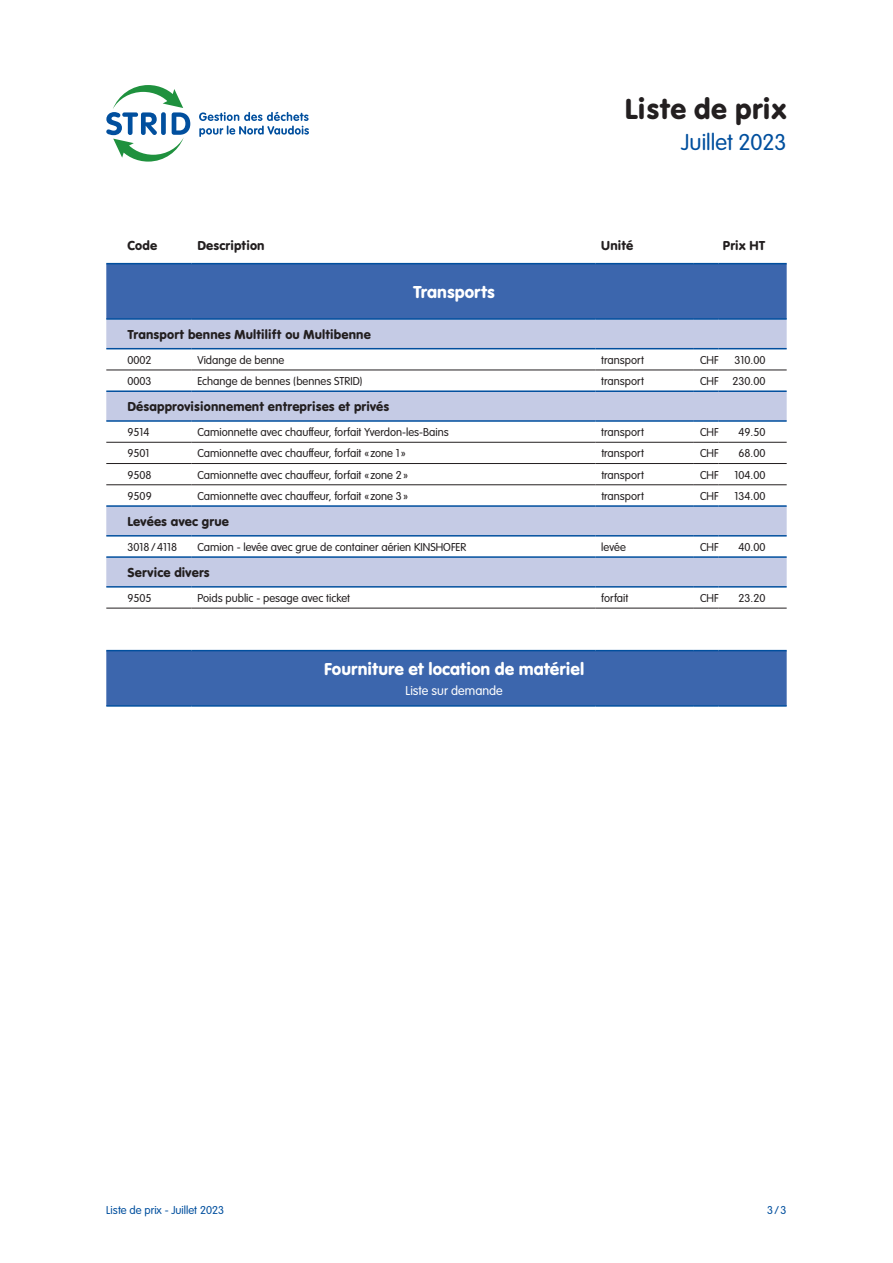
<style>
.page{position:relative;width:893px;height:1263px;background:#fff}
.page>*{position:absolute;margin:0;border:0;box-sizing:border-box;transform-origin:0 0}
.t1{font:30px "VAG Rundschrift D";letter-spacing:.01em;color:#231f20}
.t2{font:300 24px "VAG Rundschrift D";color:#014f9e}
.t3{font:18px "VAG Rundschrift D";color:#fff}
.t4{font:13.5px "VAG Rundschrift D";letter-spacing:.01em;color:#231f20}
.t5{font:300 13.5px "VAG Rundschrift D";color:#fff}
.t6{font:300 12px "VAG Rundschrift D";color:#231f20}
.t7{font:300 12px "VAG Rundschrift D";color:#014f9e}
</style>
<div class="page">
<svg style="left:199px;top:112px;width:110px;height:25px"></svg>
<svg style="left:106px;top:85px;width:84px;height:77px"></svg>
<svg style="left:106px;top:264px;width:681px;height:441px;fill:#3c66ad"></svg>
<svg style="left:106px;top:320px;width:681px;height:266px"></svg>
<hr style="left:106px;top:370px;width:85px;height:1px;background:#231f20">
<hr style="left:191px;top:370px;width:404px;height:1px;background:#231f20">
<hr style="left:595px;top:370px;width:98px;height:1px;background:#231f20">
<svg style="left:693px;top:370px;width:26px;height:1px"></svg>
<hr style="left:719px;top:370px;width:68px;height:1px;background:#231f20">
<hr style="left:106px;top:608px;width:85px;height:1px;background:#231f20">
<hr style="left:191px;top:608px;width:404px;height:1px;background:#231f20">
<hr style="left:595px;top:608px;width:98px;height:1px;background:#231f20">
<svg style="left:693px;top:608px;width:26px;height:1px"></svg>
<hr style="left:719px;top:608px;width:68px;height:1px;background:#231f20">
<hr style="left:106px;top:442px;width:85px;height:1px;background:#231f20">
<hr style="left:191px;top:442px;width:404px;height:1px;background:#231f20">
<hr style="left:595px;top:442px;width:98px;height:1px;background:#231f20">
<svg style="left:693px;top:442px;width:26px;height:1px"></svg>
<hr style="left:719px;top:442px;width:68px;height:1px;background:#231f20">
<hr style="left:106px;top:463px;width:85px;height:1px;background:#231f20">
<hr style="left:191px;top:463px;width:404px;height:1px;background:#231f20">
<hr style="left:595px;top:463px;width:98px;height:1px;background:#231f20">
<svg style="left:693px;top:463px;width:26px;height:1px"></svg>
<hr style="left:719px;top:463px;width:68px;height:1px;background:#231f20">
<hr style="left:106px;top:484px;width:85px;height:1px;background:#231f20">
<hr style="left:191px;top:484px;width:404px;height:1px;background:#231f20">
<hr style="left:595px;top:484px;width:98px;height:1px;background:#231f20">
<svg style="left:693px;top:484px;width:26px;height:1px"></svg>
<hr style="left:719px;top:484px;width:68px;height:1px;background:#231f20">
<hr style="left:106px;top:263px;width:85px;height:1px;background:#014f9e">
<hr style="left:191px;top:263px;width:404px;height:1px;background:#014f9e">
<hr style="left:595px;top:263px;width:98px;height:1px;background:#014f9e">
<svg style="left:693px;top:263px;width:26px;height:1px"></svg>
<hr style="left:719px;top:263px;width:68px;height:1px;background:#014f9e">
<hr style="left:106px;top:318px;width:85px;height:2px;background:#014f9e">
<hr style="left:191px;top:318px;width:404px;height:2px;background:#014f9e">
<hr style="left:595px;top:318px;width:98px;height:2px;background:#014f9e">
<hr style="left:693px;top:318px;width:26px;height:2px;background:#014f9e">
<hr style="left:719px;top:318px;width:68px;height:2px;background:#014f9e">
<hr style="left:106px;top:348px;width:85px;height:1px;background:#014f9e">
<hr style="left:191px;top:348px;width:404px;height:1px;background:#014f9e">
<hr style="left:595px;top:348px;width:98px;height:1px;background:#014f9e">
<svg style="left:693px;top:348px;width:26px;height:1px"></svg>
<hr style="left:719px;top:348px;width:68px;height:1px;background:#014f9e">
<hr style="left:106px;top:390px;width:85px;height:2px;background:#014f9e">
<hr style="left:191px;top:390px;width:404px;height:2px;background:#014f9e">
<hr style="left:595px;top:390px;width:98px;height:2px;background:#014f9e">
<hr style="left:693px;top:390px;width:26px;height:2px;background:#014f9e">
<hr style="left:719px;top:390px;width:68px;height:2px;background:#014f9e">
<hr style="left:106px;top:420px;width:85px;height:2px;background:#014f9e">
<hr style="left:191px;top:420px;width:404px;height:2px;background:#014f9e">
<hr style="left:595px;top:420px;width:98px;height:2px;background:#014f9e">
<hr style="left:693px;top:420px;width:26px;height:2px;background:#014f9e">
<hr style="left:719px;top:420px;width:68px;height:2px;background:#014f9e">
<hr style="left:106px;top:505px;width:85px;height:2px;background:#014f9e">
<hr style="left:191px;top:505px;width:404px;height:2px;background:#014f9e">
<hr style="left:595px;top:505px;width:98px;height:2px;background:#014f9e">
<hr style="left:693px;top:505px;width:26px;height:2px;background:#014f9e">
<hr style="left:719px;top:505px;width:68px;height:2px;background:#014f9e">
<hr style="left:106px;top:535px;width:85px;height:1px;background:#014f9e">
<hr style="left:191px;top:535px;width:404px;height:1px;background:#014f9e">
<hr style="left:595px;top:535px;width:98px;height:1px;background:#014f9e">
<svg style="left:693px;top:535px;width:26px;height:1px"></svg>
<hr style="left:719px;top:535px;width:68px;height:1px;background:#014f9e">
<hr style="left:106px;top:556px;width:85px;height:2px;background:#014f9e">
<hr style="left:191px;top:556px;width:404px;height:2px;background:#014f9e">
<hr style="left:595px;top:556px;width:98px;height:2px;background:#014f9e">
<hr style="left:693px;top:556px;width:26px;height:2px;background:#014f9e">
<hr style="left:719px;top:556px;width:68px;height:2px;background:#014f9e">
<hr style="left:106px;top:586px;width:85px;height:2px;background:#014f9e">
<hr style="left:191px;top:586px;width:404px;height:2px;background:#014f9e">
<hr style="left:595px;top:586px;width:98px;height:2px;background:#014f9e">
<hr style="left:693px;top:586px;width:26px;height:2px;background:#014f9e">
<hr style="left:719px;top:586px;width:68px;height:2px;background:#014f9e">
<hr style="left:106px;top:650px;width:85px;height:1px;background:#014f9e">
<hr style="left:191px;top:650px;width:404px;height:1px;background:#014f9e">
<hr style="left:595px;top:650px;width:98px;height:1px;background:#014f9e">
<svg style="left:693px;top:650px;width:26px;height:1px"></svg>
<hr style="left:719px;top:650px;width:68px;height:1px;background:#014f9e">
<hr style="left:106px;top:705px;width:85px;height:2px;background:#014f9e">
<hr style="left:191px;top:705px;width:404px;height:2px;background:#014f9e">
<hr style="left:595px;top:705px;width:98px;height:2px;background:#014f9e">
<hr style="left:693px;top:705px;width:26px;height:2px;background:#014f9e">
<hr style="left:719px;top:705px;width:68px;height:2px;background:#014f9e">
<h1 class="t1" style="left:625px;top:91px;width:164px">Liste de prix</h1>
<h2 class="t2" style="left:681px;top:129px;width:107px">Juillet 2023</h2>
<p class="t4" style="left:128px;top:237px;width:31px">Code</p>
<p class="t4" style="left:197px;top:237px;width:69px">Description</p>
<p class="t4" style="left:601px;top:237px;width:34px">Unité</p>
<p class="t4" style="left:723px;top:237px;width:44px">Prix HT</p>
<h3 class="t3" style="left:413px;top:281px;width:83px">Transports</h3>
<p class="t4" style="left:128px;top:326px;width:245px">Transport bennes Multilift ou Multibenne</p>
<p class="t6" style="left:128px;top:353px;width:26px">0002</p>
<p class="t6" style="left:197px;top:353px;width:89px">Vidange de benne</p>
<p class="t6" style="left:601px;top:353px;width:44px">transport</p>
<p class="t6" style="left:700px;top:353px;width:20px">CHF</p>
<p class="t6" style="left:734px;top:353px;width:32px">310.00</p>
<p class="t6" style="left:128px;top:374px;width:26px">0003</p>
<p class="t6" style="left:197px;top:374px;width:167px">Echange de bennes (bennes STRID)</p>
<p class="t6" style="left:601px;top:374px;width:44px">transport</p>
<p class="t6" style="left:700px;top:374px;width:67px">CHF 230.00</p>
<p class="t4" style="left:128px;top:399px;width:263px">Désapprovisionnement entreprises et privés</p>
<p class="t6" style="left:128px;top:425px;width:24px">9514</p>
<p class="t6" style="left:197px;top:425px;width:253px">Camionnette avec chauffeur, forfait Yverdon-les-Bains</p>
<p class="t6" style="left:601px;top:425px;width:44px">transport</p>
<p class="t6" style="left:700px;top:425px;width:20px">CHF</p>
<p class="t6" style="left:738px;top:425px;width:28px">49.50</p>
<p class="t6" style="left:128px;top:447px;width:24px">9501</p>
<p class="t6" style="left:197px;top:447px;width:210px">Camionnette avec chauffeur, forfait « zone 1»</p>
<p class="t6" style="left:601px;top:447px;width:44px">transport</p>
<p class="t6" style="left:700px;top:447px;width:20px">CHF</p>
<p class="t6" style="left:738px;top:447px;width:28px">68.00</p>
<p class="t6" style="left:128px;top:468px;width:26px">9508</p>
<p class="t6" style="left:197px;top:468px;width:212px">Camionnette avec chauffeur, forfait « zone 2»</p>
<p class="t6" style="left:601px;top:468px;width:44px">transport</p>
<p class="t6" style="left:700px;top:468px;width:20px">CHF</p>
<p class="t6" style="left:735px;top:468px;width:32px">104.00</p>
<p class="t6" style="left:128px;top:489px;width:26px">9509</p>
<p class="t6" style="left:197px;top:489px;width:212px">Camionnette avec chauffeur, forfait « zone 3»</p>
<p class="t6" style="left:601px;top:489px;width:44px">transport</p>
<p class="t6" style="left:700px;top:489px;width:20px">CHF</p>
<p class="t6" style="left:735px;top:489px;width:32px">134.00</p>
<p class="t4" style="left:128px;top:513px;width:103px">Levées avec grue</p>
<p class="t6" style="left:128px;top:540px;width:51px">3018/4118</p>
<p class="t6" style="left:197px;top:540px;width:271px">Camion - levée avec grue de container aérien KINSHOFER</p>
<p class="t6" style="left:601px;top:540px;width:26px">levée</p>
<p class="t6" style="left:700px;top:540px;width:20px">CHF</p>
<p class="t6" style="left:738px;top:540px;width:28px">40.00</p>
<p class="t4" style="left:128px;top:564px;width:84px">Service divers</p>
<p class="t6" style="left:128px;top:591px;width:26px">9505</p>
<p class="t6" style="left:197px;top:591px;width:154px">Poids public - pesage avec ticket</p>
<p class="t6" style="left:601px;top:591px;width:29px">forfait</p>
<p class="t6" style="left:700px;top:591px;width:20px">CHF</p>
<p class="t6" style="left:738px;top:591px;width:28px">23.20</p>
<h3 class="t3" style="left:324px;top:658px;width:262px">Fourniture et location de matériel</h3>
<p class="t5" style="left:405px;top:683px;width:99px">Liste sur demande</p>
<p class="t7" style="left:106px;top:1204px;width:119px">Liste de prix - Juillet 2023</p>
<p class="t7" style="left:767px;top:1204px;width:21px">3/3</p>
</div>
